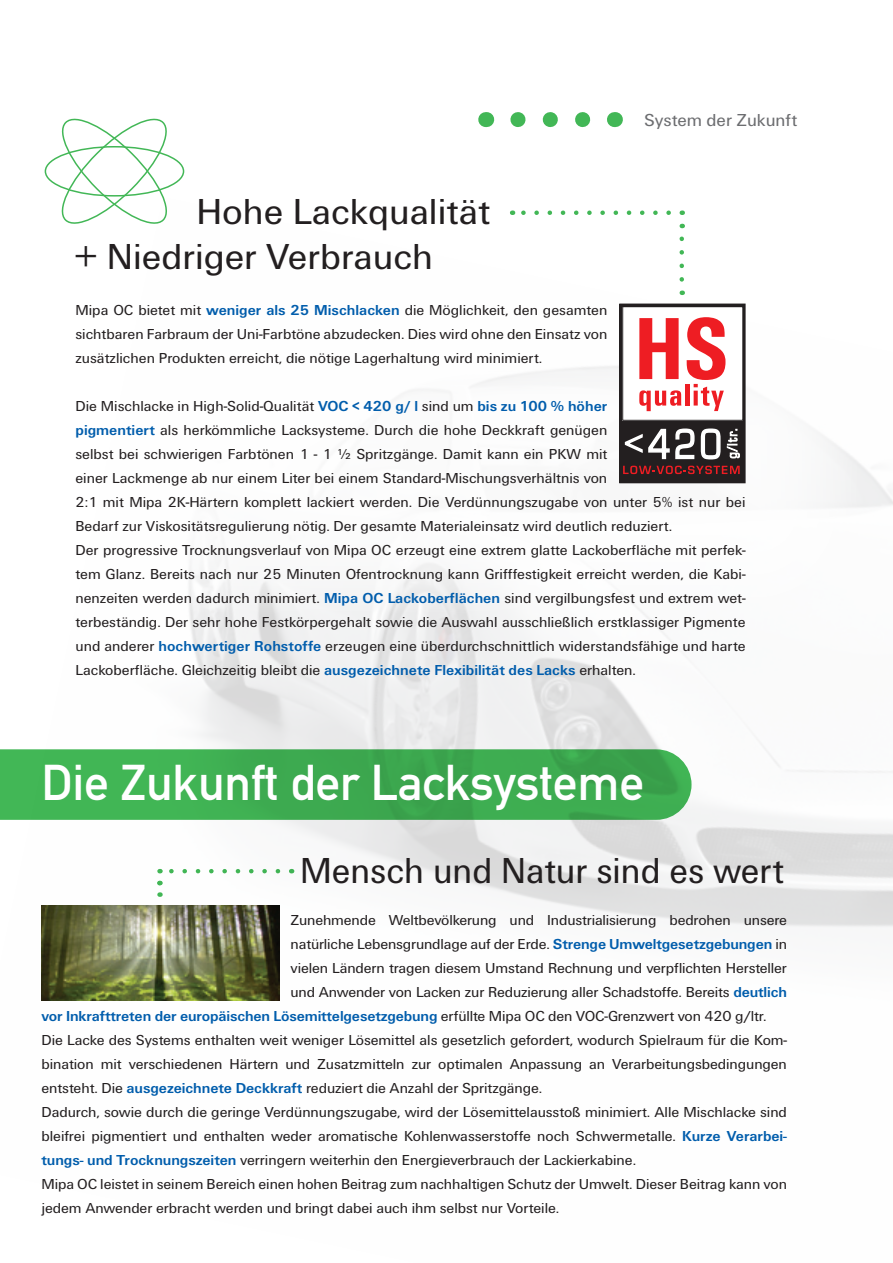
<style>
.page{position:relative;width:893px;height:1263px;background:#fff}
.page>*{position:absolute;margin:0;border:0;box-sizing:border-box;transform-origin:0 0}
.t1{font:49.5px "DIN Mittelschrift";letter-spacing:-.005em;color:#fff}
.t2{font:37.5px/45px "Unitus T";color:#231f20}
.t3{font:37.5px "Unitus T";color:#231f20;scale:.95 1}
.t4{font:18px "Unitus T";color:#6c6d70}
.t5{font:15px/24px "Unitus T";letter-spacing:-.005em;color:#231f20;text-align:justify}
.t6{font:700 15px "Unitus T";letter-spacing:-.01em;color:#015dac}
.s1{font-weight:700;color:#015dac}
.s2{font-weight:400;color:#231f20}
</style>
<div class="page">
<img style="left:41px;top:210px;width:852px;height:791px">
<svg style="left:0;top:749px;width:691px;height:71px;background:#40ad53"></svg>
<svg style="left:518px;top:112px;width:73px;height:15px"></svg>
<svg style="left:486px;top:112px;width:1px;height:15px"></svg>
<svg style="left:614px;top:112px;width:1px;height:15px"></svg>
<div style="left:12px;top:332px;width:847px;height:281px;background:#fff"></div>
<svg style="left:54px;top:118px;width:121px;height:112px"></svg>
<svg style="left:679px;top:224px;width:5px;height:55px"></svg>
<svg style="left:519px;top:210px;width:150px;height:5px"></svg>
<div style="left:620px;top:304px;width:125px;height:179px;background:#231f20"></div>
<div style="left:619px;top:304px;width:126px;height:179px;border:1px solid #231f20"></div>
<div style="left:623px;top:307px;width:120px;height:113px;background:#fff"></div>
<div style="left:622px;top:306px;width:121px;height:115px;border:1px solid #231f20"></div>
<svg style="left:639px;top:318px;width:40px;height:61px"></svg>
<svg style="left:639px;top:390px;width:42px;height:21px"></svg>
<hr style="left:685px;top:384px;width:4px;height:22px;background:#ee1d23">
<svg style="left:687px;top:317px;width:38px;height:94px"></svg>
<svg style="left:727px;top:429px;width:13px;height:30px"></svg>
<svg style="left:624px;top:428px;width:97px;height:32px"></svg>
<svg style="left:623px;top:466px;width:117px;height:8px"></svg>
<svg style="left:157px;top:881px;width:5px;height:16px"></svg>
<svg style="left:160px;top:869px;width:118px;height:4px"></svg>
<img style="left:41px;top:905px;width:239px;height:95px">
<p class="t4" style="left:644px;top:109px;width:155px">System der Zukunft</p>
<h2 class="t2" style="left:75px;top:188px;width:417px;text-indent:122px">Hohe Lackqualität + Niedriger Verbrauch</h2>
<p class="t5" style="left:75px;top:297px;width:533px">Mipa OC bietet mit <span class="s1">weniger als 25 Mischlacken</span> die Möglichkeit, den gesamten sichtbaren Farbraum der Uni-Farbtöne abzudecken. Dies wird ohne den Einsatz von zusätzlichen Produkten erreicht, die nötige Lagerhaltung wird minimiert.</p>
<p class="t5" style="left:75px;top:393px;width:672px;text-align:left">Die Mischlacke in High-Solid-Qualität <span class="s1">VOC &lt; 420 g/ l</span> sind um <span class="s1">bis zu 100 % höher<br>pigmentiert</span> als herkömmliche Lacksysteme. Durch die hohe Deckkraft genügen<br>selbst bei schwierigen Farbtönen 1 - 1 ½ Spritzgänge. Damit kann ein PKW mit<br>einer Lackmenge ab nur einem Liter bei einem Standard-Mischungsverhältnis von<br>2:1 mit Mipa 2K-Härtern komplett lackiert werden. Die Verdünnungszugabe von unter 5% ist nur bei Bedarf zur Viskositätsregulierung nötig. Der gesamte Materialeinsatz wird deutlich reduziert.<br>Der progressive Trocknungsverlauf von Mipa OC erzeugt eine extrem glatte Lackoberfläche mit perfek&shy;tem Glanz. Bereits nach nur 25 Minuten Ofentrocknung kann Grifffestigkeit erreicht werden, die Kabi&shy;nenzeiten werden dadurch minimiert. <span class="s1">Mipa OC Lackoberflächen</span> sind vergilbungsfest und extrem wet&shy;terbeständig. Der sehr hohe Festkörpergehalt sowie die Auswahl ausschließlich erstklassiger Pigmente und anderer <span class="s1">hochwertiger Rohstoffe</span> erzeugen eine überdurchschnittlich widerstandsfähige und harte Lackoberfläche. Gleichzeitig bleibt die <span class="s1">ausgezeichnete Flexibilität des Lacks</span> erhalten.</p>
<h1 class="t1" style="left:41px;top:754px;width:604px">Die Zukunft der Lacksysteme</h1>
<h2 class="t3" style="left:300px;top:849px;width:511px">Mensch und Natur sind es wert</h2>
<p class="t5" style="left:291px;top:908px;width:498px">Zunehmende Weltbevölkerung und Industrialisierung bedrohen unsere</p>
<p class="t5" style="left:291px;top:932px;width:498px">natürliche Lebensgrundlage auf der Erde. <span class="s1">Strenge Umweltgesetzgebungen</span> in</p>
<p class="t5" style="left:291px;top:956px;width:498px">vielen Ländern tragen diesem Umstand Rechnung und verpflichten Hersteller</p>
<p class="t5" style="left:291px;top:980px;width:498px">und Anwender von Lacken zur Reduzierung aller Schadstoffe. Bereits <span class="s1">deutlich</span></p>
<p class="t6" style="left:41px;top:1007px;width:727px">vor Inkrafttreten der europäischen Lösemittelgesetzgebung <span class="s2">erfüllte Mipa OC den VOC-Grenzwert von 420 g/ltr.</span></p>
<p class="t5" style="left:41px;top:1028px;width:747px">Die Lacke des Systems enthalten weit weniger Lösemittel als gesetzlich gefordert, wodurch Spielraum für die Kom-</p>
<p class="t5" style="left:41px;top:1052px;width:747px">bination mit verschiedenen Härtern und Zusatzmitteln zur optimalen Anpassung an Verarbeitungsbedingungen</p>
<p class="t5" style="left:41px;top:1076px;width:502px">entsteht. Die <span class="s1">ausgezeichnete Deckkraft</span> reduziert die Anzahl der Spritzgänge.</p>
<p class="t5" style="left:41px;top:1100px;width:747px">Dadurch, sowie durch die geringe Verdünnungszugabe, wird der Lösemittelausstoß minimiert. Alle Mischlacke sind</p>
<p class="t5" style="left:41px;top:1124px;width:747px">bleifrei pigmentiert und enthalten weder aromatische Kohlenwasserstoffe noch Schwermetalle. <span class="s1">Kurze Verarbei-</span></p>
<p class="t5" style="left:41px;top:1148px;width:596px"><span class="s1">tungs- und Trocknungszeiten</span> verringern weiterhin den Energieverbrauch der Lackierkabine.</p>
<p class="t5" style="left:41px;top:1172px;width:747px">Mipa OC leistet in seinem Bereich einen hohen Beitrag zum nachhaltigen Schutz der Umwelt. Dieser Beitrag kann von</p>
<p class="t5" style="left:41px;top:1196px;width:519px">jedem Anwender erbracht werden und bringt dabei auch ihm selbst nur Vorteile.</p>
</div>
